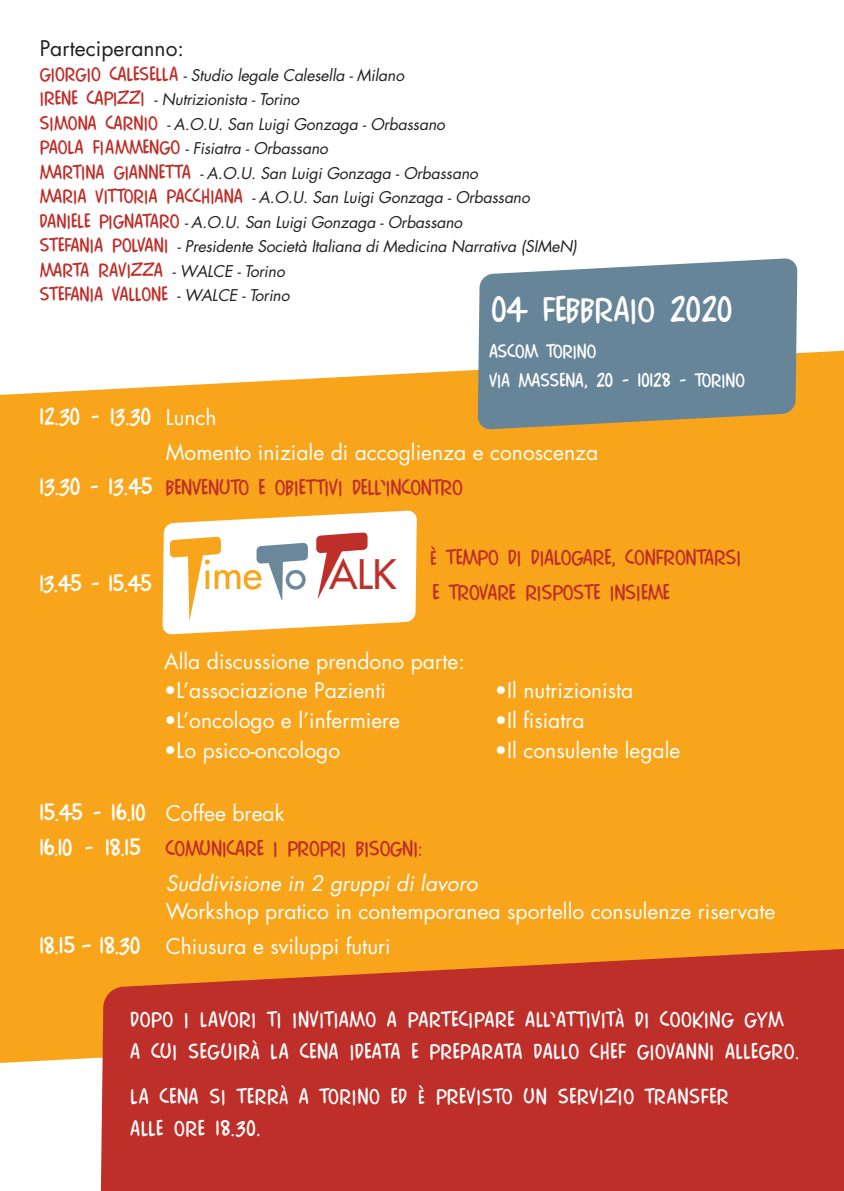
<style>
.page{position:relative;width:844px;height:1191px;background:#fff}
.page>*{position:absolute;margin:0;border:0;box-sizing:border-box;transform-origin:0 0}
.t1{font:39.55px "Futura";color:#f9a51b}
.t2{font:31.32px "Comics Car Toon";color:#fff}
.t3{font:21px/35px "Futura";color:#fff}
.t4{font:21px "Comics Car Toon";letter-spacing:-.01em;color:#fff}
.t5{font:italic 21px "Futura";color:#fff}
.t6{font:21px "Futura";color:#231f20}
.t7{font:19.25px/31.5px "Comics Car Toon";letter-spacing:.04em;color:#fff}
.t8{font:19.25px/35px "Comics Car Toon";color:#be2f2a}
.t9{font:17.5px "Comics Car Toon";letter-spacing:.01em;color:#be2f2a}
.t10{font:17.15px/28.5px "Comics Car Toon";color:#fff}
.t11{font:italic 15.75px/24.5px "Futura";letter-spacing:-.01em;color:#231f20}
.s1{font-family:"Comics Car Toon";font-style:normal;font-size:17.5px;color:#be2f2a}
.s2{font-family:"Futura";font-style:italic;font-size:15.75px;color:#231f20}
.s3{font-family:"Futura"}
.s4{font-size:21px;color:#fff}
.s5{color:#6b889b}
.s6{color:#be2f2a}
.s7{font-family:"Comics Car Toon"}
</style>
<div class="page">
<div style="left:0;top:350px;width:843px;height:713px;background:#f9a51b"></div>
<svg style="left:477px;top:258px;width:320px;height:172px;background:#768d96"></svg>
<svg style="left:100px;top:947px;width:743px;height:244px;background:#c33928"></svg>
<svg style="left:162px;top:510px;width:255px;height:125px"></svg>
<h3 class="t6" style="left:40px;top:34px;width:146px">Parteciperanno:</h3>
<p class="t11" style="left:40px;top:62px;width:538px"><span class="s1">GIORGIO CALESELLA</span> - Studio legale Calesella - Milano<br><span class="s1">IRENE CAPIZZI</span> - Nutrizionista - Torino<br><span class="s1">SIMONA CARNIO</span> - A.O.U. San Luigi Gonzaga - Orbassano<br><span class="s1">PAOLA FIAMMENGO</span> - Fisiatra - Orbassano<br><span class="s1">MARTINA GIANNETTA</span> - A.O.U. San Luigi Gonzaga - Orbassano<br><span class="s1">MARIA VITTORIA PACCHIANA</span> - A.O.U. San Luigi Gonzaga - Orbassano <span class="s1">DANIELE PIGNATARO</span> - A.O.U. San Luigi Gonzaga - Orbassano<br><span class="s1">STEFANIA POLVANI</span> - Presidente Società Italiana di Medicina Narrativa (SIMeN)<br><span class="s1">MARTA RAVIZZA</span> - WALCE - Torino</p>
<p class="t9" style="left:40px;top:284px;width:251px">STEFANIA VALLONE <span class="s2">- WALCE - Torino</span></p>
<h2 class="t2" style="left:491px;top:291px;width:242px">04 FEBBRAIO 2020</h2>
<p class="t10" style="left:489px;top:337px;width:257px">ASCOM TORINO<br>VIA MASSENA, 20 - 10128 - TORINO</p>
<h3 class="t4" style="left:40px;top:404px;width:178px">12.30 - 13.30 <span class="s3">Lunch</span></h3>
<h3 class="t3" style="left:166px;top:435px;width:434px">Momento iniziale di accoglienza e conoscenza</h3>
<p class="t8" style="left:40px;top:470px;width:424px"><span class="s4">13.30 - 13.45</span> BENVENUTO E OBIETTIVI DELL’INCONTRO</p>
<h3 class="t4" style="left:40px;top:571px;width:114px">13.45 - 15.45</h3>
<h1 class="t1" style="left:202px;top:549px;width:195px">ime <span class="s5">o</span> <span class="s6">ALK</span></h1>
<p class="t8" style="left:430px;top:540px;width:312px">È TEMPO DI DIALOGARE, CONFRONTARSI<br>E TROVARE RISPOSTE INSIEME</p>
<h3 class="t3" style="left:164px;top:643px;width:302px">Alla discussione prendono parte:</h3>
<h3 class="t3" style="left:164px;top:673px;width:223px">•L’associazione Pazienti</h3>
<h3 class="t3" style="left:164px;top:702px;width:237px">•L’oncologo e l’infermiere</h3>
<h3 class="t3" style="left:164px;top:732px;width:177px">•Lo psico-oncologo</h3>
<h3 class="t3" style="left:494px;top:673px;width:140px">•Il nutrizionista</h3>
<h3 class="t3" style="left:494px;top:702px;width:91px">•Il fisiatra</h3>
<h3 class="t3" style="left:494px;top:732px;width:187px">•Il consulente legale</h3>
<h3 class="t4" style="left:40px;top:800px;width:246px">15.45 - 16.10 <span class="s3">Coffee break</span></h3>
<p class="t8" style="left:40px;top:830px;width:384px"><span class="s4">16.10 - 18.15</span> COMUNICARE I PROPRI BISOGNI:</p>
<h3 class="t5" style="left:166px;top:868px;width:313px">Suddivisione in 2 gruppi di lavoro</h3>
<h3 class="t3" style="left:40px;top:893px;width:737px;text-indent:126px">Workshop pratico in contemporanea sportello consulenze riservate<br><span class="s7">18.15 – 18.30</span> Chiusura e sviluppi futuri</h3>
<p class="t7" style="left:130px;top:1003px;width:670px">DOPO I LAVORI TI INVITIAMO A PARTECIPARE ALL’ATTIVITÀ DI COOKING GYM<br>A CUI SEGUIRÀ LA CENA IDEATA E PREPARATA DALLO CHEF GIOVANNI ALLEGRO.</p>
<p class="t7" style="left:130px;top:1080px;width:599px">LA CENA SI TERRÀ A TORINO ED È PREVISTO UN SERVIZIO TRANSFER<br>ALLE ORE 18.30.</p>
</div>
